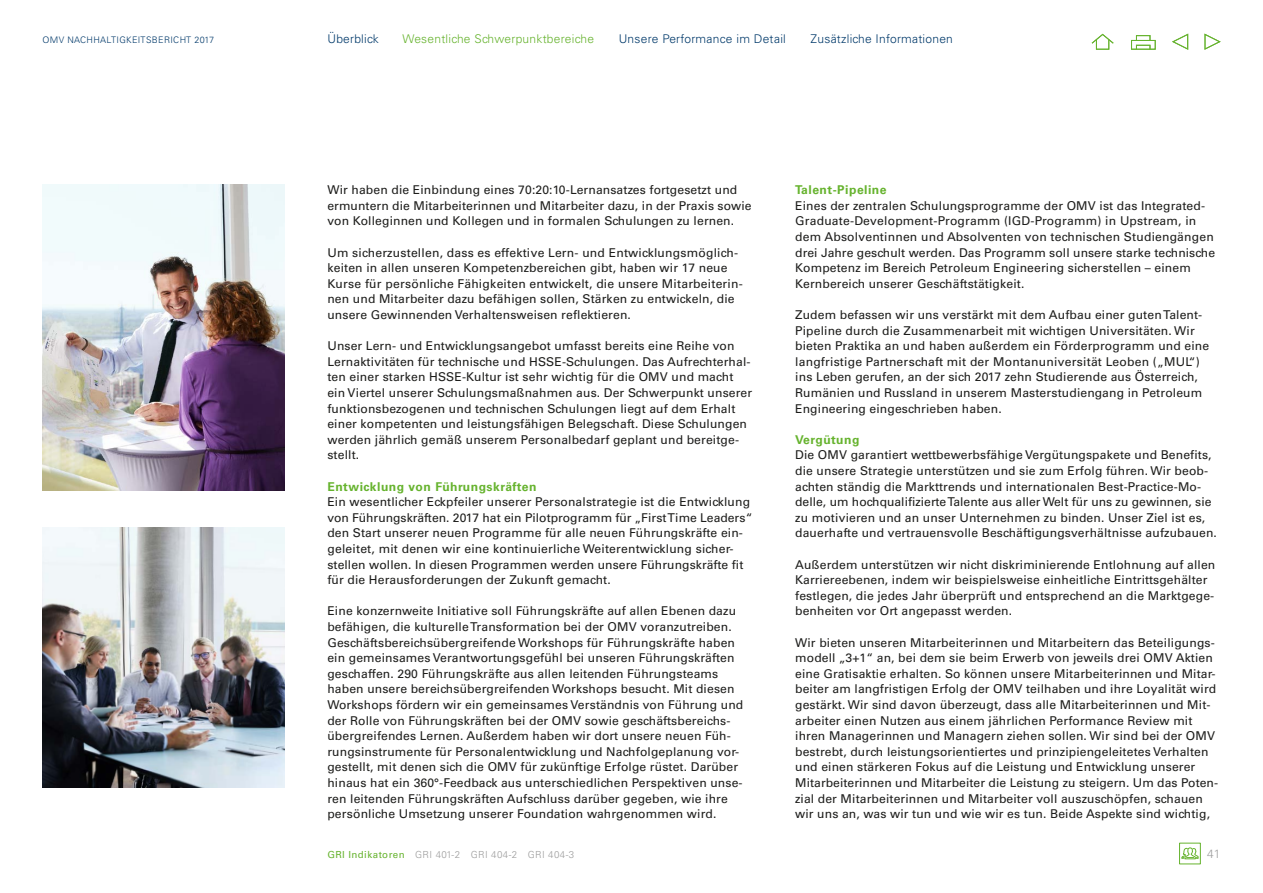
<style>
.page{position:relative;width:1263px;height:893px;background:#fff}
.page>*{position:absolute;margin:0;border:0;box-sizing:border-box;transform-origin:0 0}
.t1{font:12.15px/15.6px "Univers LT Std";letter-spacing:.01em;color:#1d1d1b}
.t2{font:700 12.15px "Univers LT Std";letter-spacing:.04em;color:#66b32e}
.t3{font:300 12px "Univers LT Std";letter-spacing:.02em;color:#00396a}
.t4{font:300 12px "Univers LT Std";letter-spacing:.02em;color:#66b32e}
.t5{font:300 12px "Univers LT Std";color:#9d9d9d}
.t6{font:300 9.75px "Univers LT Std";letter-spacing:.04em;color:#9d9d9d}
.t7{font:300 9px "Univers LT Std";letter-spacing:.04em;color:#00396a}
.s1{font-weight:400;color:#66b32e}
</style>
<div class="page">
<svg style="left:1091px;top:33px;width:23px;height:11px"></svg>
<div style="left:1131px;top:40px;width:24px;height:10px;border:1px solid #66b32e"></div>
<div style="left:1136px;top:45px;width:14px;height:5px;border:1px solid #66b32e"></div>
<div style="left:1136px;top:35px;width:14px;height:6px;border:1px solid #66b32e"></div>
<div style="left:1096px;top:39px;width:13px;height:11px;border:1px solid #66b32e"></div>
<svg style="left:1204px;top:33px;width:16px;height:17px"></svg>
<svg style="left:1172px;top:33px;width:16px;height:17px"></svg>
<img style="left:43px;top:185px;width:242px;height:306px">
<img style="left:43px;top:528px;width:242px;height:259px">
<svg style="left:1181px;top:847px;width:17px;height:12px"></svg>
<p class="t7" style="left:43px;top:34px;width:173px">OMV NACHHALTIGKEITSBERICHT 2017</p>
<p class="t3" style="left:327px;top:31px;width:53px">Überblick</p>
<p class="t4" style="left:403px;top:31px;width:193px">Wesentliche Schwerpunktbereiche</p>
<p class="t3" style="left:619px;top:31px;width:169px">Unsere Performance im Detail</p>
<p class="t3" style="left:811px;top:31px;width:144px">Zusätzliche Informationen</p>
<p class="t1" style="left:327px;top:182px;width:426px">Wir haben die Einbindung eines 70:20:10-Lernansatzes fortgesetzt und ermuntern die Mitarbeiterinnen und Mitarbeiter dazu, in der Praxis sowie von Kolleginnen und Kollegen und in formalen Schulungen zu lernen.</p>
<p class="t1" style="left:327px;top:245px;width:417px">Um sicherzustellen, dass es effektive Lern- und Entwicklungsmöglich&shy;keiten in allen unseren Kompetenzbereichen gibt, haben wir 17 neue Kurse für persönliche Fähigkeiten entwickelt, die unsere Mitarbeiterin&shy;nen und Mitarbeiter dazu befähigen sollen, Stärken zu entwickeln, die unsere Gewinnenden Verhaltensweisen reflektieren.</p>
<p class="t1" style="left:327px;top:338px;width:426px">Unser Lern- und Entwicklungsangebot umfasst bereits eine Reihe von Lernaktivitäten für technische und HSSE-Schulungen. Das Aufrechterhal&shy;ten einer starken HSSE-Kultur ist sehr wichtig für die OMV und macht ein Viertel unserer Schulungsmaßnahmen aus. Der Schwerpunkt unserer funktionsbezogenen und technischen Schulungen liegt auf dem Erhalt einer kompetenten und leistungsfähigen Belegschaft. Diese Schulungen werden jährlich gemäß unserem Personalbedarf geplant und bereitge&shy;stellt.</p>
<p class="t2" style="left:327px;top:479px;width:211px">Entwicklung von Führungskräften</p>
<p class="t1" style="left:327px;top:494px;width:426px">Ein wesentlicher Eckpfeiler unserer Personalstrategie ist die Entwicklung von Führungskräften. 2017 hat ein Pilotprogramm für „First Time Leaders“ den Start unserer neuen Programme für alle neuen Führungskräfte ein&shy;geleitet, mit denen wir eine kontinuierliche Weiterentwicklung sicher&shy;stellen wollen. In diesen Programmen werden unsere Führungskräfte fit für die Herausforderungen der Zukunft gemacht.</p>
<p class="t1" style="left:327px;top:603px;width:417px">Eine konzernweite Initiative soll Führungskräfte auf allen Ebenen dazu befähigen, die kulturelle Transformation bei der OMV voranzutreiben.<br>Geschäftsbereichsübergreifende Workshops für Führungskräfte haben ein gemeinsames Verantwortungsgefühl bei unseren Führungskräften geschaffen. 290 Führungskräfte aus allen leitenden Führungsteams haben unsere bereichsübergreifenden Workshops besucht. Mit diesen Workshops fördern wir ein gemeinsames Verständnis von Führung und der Rolle von Führungskräften bei der OMV sowie geschäftsbereichs&shy;übergreifendes Lernen. Außerdem haben wir dort unsere neuen Füh&shy;rungsinstrumente für Personalentwicklung und Nachfolgeplanung vor&shy;gestellt, mit denen sich die OMV für zukünftige Erfolge rüstet. Darüber hinaus hat ein 360°-Feedback aus unterschiedlichen Perspektiven unse&shy;ren leitenden Führungskräften Aufschluss darüber gegeben, wie ihre persönliche Umsetzung unserer Foundation wahrgenommen wird.</p>
<p class="t6" style="left:327px;top:848px;width:248px"><span class="s1">GRI Indikatoren</span> GRI 401-2 GRI 404-2 GRI 404-3</p>
<p class="t2" style="left:795px;top:183px;width:93px">Talent-Pipeline</p>
<p class="t1" style="left:795px;top:198px;width:421px">Eines der zentralen Schulungsprogramme der OMV ist das Integrated-Graduate-Development-Programm (IGD-Programm) in Upstream, in dem Absolventinnen und Absolventen von technischen Studiengängen drei Jahre geschult werden. Das Programm soll unsere starke technische Kompetenz im Bereich Petroleum Engineering sicherstellen – einem Kernbereich unserer Geschäftstätigkeit.</p>
<p class="t1" style="left:795px;top:307px;width:415px">Zudem befassen wir uns verstärkt mit dem Aufbau einer guten Talent-Pipeline durch die Zusammenarbeit mit wichtigen Universitäten. Wir bieten Praktika an und haben außerdem ein Förderprogramm und eine langfristige Partnerschaft mit der Montanuniversität Leoben („MUL“) ins Leben gerufen, an der sich 2017 zehn Studierende aus Österreich, Rumänien und Russland in unserem Masterstudiengang in Petroleum Engineering eingeschrieben haben.</p>
<p class="t2" style="left:795px;top:432px;width:66px">Vergütung</p>
<p class="t1" style="left:795px;top:447px;width:423px">Die OMV garantiert wettbewerbsfähige Vergütungspakete und Benefits, die unsere Strategie unterstützen und sie zum Erfolg führen. Wir beob&shy;achten ständig die Markttrends und internationalen Best-Practice-Mo&shy;delle, um hochqualifizierte Talente aus aller Welt für uns zu gewinnen, sie zu motivieren und an unser Unternehmen zu binden. Unser Ziel ist es, dauerhafte und vertrauensvolle Beschäftigungsverhältnisse aufzubauen.</p>
<p class="t1" style="left:795px;top:557px;width:422px">Außerdem unterstützen wir nicht diskriminierende Entlohnung auf allen Karriereebenen, indem wir beispielsweise einheitliche Eintrittsgehälter festlegen, die jedes Jahr überprüft und entsprechend an die Marktgege&shy;benheiten vor Ort angepasst werden.</p>
<p class="t1" style="left:795px;top:635px;width:424px">Wir bieten unseren Mitarbeiterinnen und Mitarbeitern das Beteiligungs&shy;modell „3+1“ an, bei dem sie beim Erwerb von jeweils drei OMV Aktien eine Gratisaktie erhalten. So können unsere Mitarbeiterinnen und Mitar&shy;beiter am langfristigen Erfolg der OMV teilhaben und ihre Loyalität wird gestärkt. Wir sind davon überzeugt, dass alle Mitarbeiterinnen und Mit&shy;arbeiter einen Nutzen aus einem jährlichen Performance Review mit ihren Managerinnen und Managern ziehen sollen. Wir sind bei der OMV bestrebt, durch leistungsorientiertes und prinzipiengeleitetes Verhalten und einen stärkeren Fokus auf die Leistung und Entwicklung unserer Mitarbeiterinnen und Mitarbeiter die Leistung zu steigern. Um das Poten&shy;zial der Mitarbeiterinnen und Mitarbeiter voll auszuschöpfen, schauen wir uns an, was wir tun und wie wir es tun. Beide Aspekte sind wichtig,</p>
<p class="t5" style="left:1207px;top:846px;width:15px">41</p>
</div>
